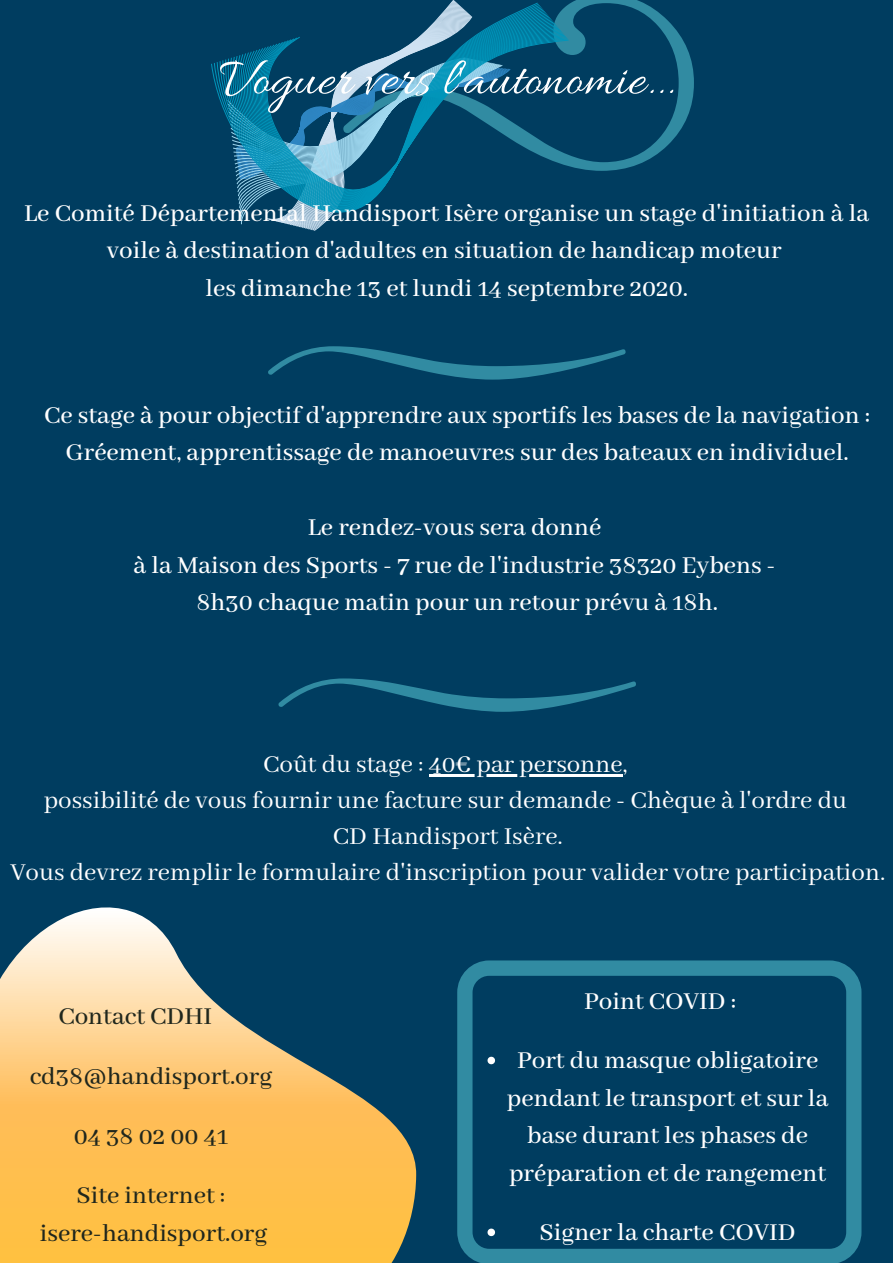
<style>
.page{position:relative;width:893px;height:1263px;background:#003d60}
.page>*{position:absolute;margin:0;border:0;box-sizing:border-box;transform-origin:0 0}
.t1{font:54px "Allura";color:#fff}
.t2{font:500 27px/37.6px "Abhaya Libre";color:#fff;text-align:center}
.t3{font:27px/36.2px "Abhaya Libre";color:#fff;text-align:center}
.t4{font:500 27px/37.7px "Abhaya Libre";color:#20271d;text-align:center}
</style>
<div class="page">
<svg style="left:537px;top:0;width:157px;height:171px"></svg>
<svg style="left:278px;top:678px;width:358px;height:34px"></svg>
<svg style="left:240px;top:0;width:217px;height:231px"></svg>
<svg style="left:211px;top:3px;width:327px;height:217px"></svg>
<svg style="left:268px;top:346px;width:357px;height:34px"></svg>
<hr style="left:429px;top:774px;width:193px;height:3px;background:#fff">
<svg style="left:0;top:907px;width:417px;height:356px"></svg>
<svg style="left:457px;top:960px;width:404px;height:303px"></svg>
<svg style="left:487px;top:1057px;width:8px;height:7px"></svg>
<svg style="left:487px;top:1228px;width:8px;height:8px"></svg>
<h1 class="t1" style="left:219px;top:49px;width:457px">Voguer vers l'autonomie...</h1>
<p class="t2" style="left:24px;top:195px;width:846px">Le Comité Départemental Handisport Isère organise un stage d'initiation à la voile à destination d'adultes en situation de handicap moteur<br>les dimanche 13 et lundi 14 septembre 2020.</p>
<p class="t2" style="left:44px;top:397px;width:827px">Ce stage à pour objectif d'apprendre aux sportifs les bases de la navigation :<br>Gréement, apprentissage de manoeuvres sur des bateaux en individuel.</p>
<p class="t2" style="left:133px;top:510px;width:644px">Le rendez-vous sera donné<br>à la Maison des Sports - 7 rue de l'industrie 38320 Eybens -<br>8h30 chaque matin pour un retour prévu à 18h.</p>
<p class="t3" style="left:10px;top:747px;width:876px">Coût du stage : 40€ par personne,<br>possibilité de vous fournir une facture sur demande - Chèque à l'ordre du<br>CD Handisport Isère.<br>Vous devrez remplir le formulaire d'inscription pour valider votre participation.</p>
<p class="t4" style="left:58px;top:998px;width:155px">Contact CDHI</p>
<p class="t4" style="left:30px;top:1058px;width:244px">cd38@handisport.org</p>
<p class="t4" style="left:74px;top:1118px;width:156px">04 38 02 00 41</p>
<p class="t4" style="left:40px;top:1178px;width:229px">Site internet : isere-handisport.org</p>
<p class="t2" style="left:584px;top:983px;width:154px">Point COVID :</p>
<p class="t2" style="left:507px;top:1043px;width:323px">Port du masque obligatoire pendant le transport et sur la base durant les phases de préparation et de rangement</p>
<p class="t2" style="left:539px;top:1214px;width:258px">Signer la charte COVID</p>
</div>
